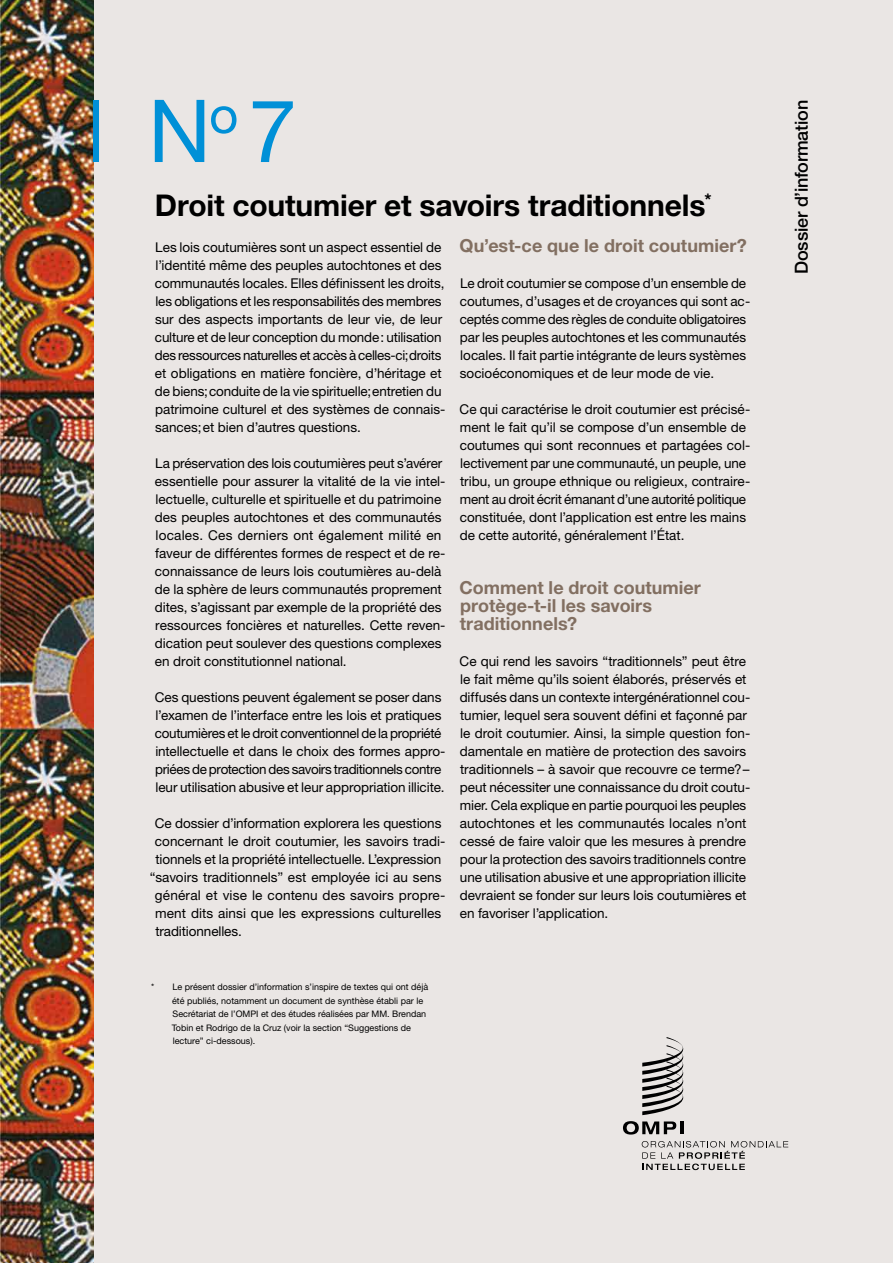
<style>
.page{position:relative;width:893px;height:1263px;background:#eae6e4}
.page>*{position:absolute;margin:0;border:0;box-sizing:border-box;transform-origin:0 0}
.N{font:87px "Helvetica Neue LT Std";color:#0090d7}
.TITRE1{font:700 30px "Helvetica Neue LT Std";letter-spacing:-.005em;color:#000}
.TITLE2{font:700 18px/18px "Helvetica Neue LT Std";color:#826f61}
.Publication_Type{font:500 18px "Helvetica Neue LT Std";letter-spacing:-.01em;color:#000}
.courant{font:13.5px/18px "Helvetica Neue LT Std";letter-spacing:-.005em;color:#000}
.t1{font:9px/13.5px "Helvetica Neue LT Std";color:#000}
</style>
<div class="page">
<img style="left:0;top:0;width:94px;height:1263px">
<div style="left:94px;top:100px;width:5px;height:62px;background:#0090d7"></div>
<svg style="left:623px;top:1121px;width:60px;height:13px"></svg>
<svg style="left:642px;top:1141px;width:146px;height:29px"></svg>
<svg style="left:642px;top:1037px;width:41px;height:78px"></svg>
<p class="N" style="left:148px;top:79px;width:150px">N<sup>o</sup> 7</p>
<p class="TITRE1" style="left:155px;top:187px;width:558px">Droit coutumier et savoirs traditionnels<sup>*</sup></p>
<p class="TITLE2" style="left:460px;top:236px;width:289px">Qu’est-ce que le droit coutumier?</p>
<p class="courant" style="left:460px;top:274px;width:292px">Le droit coutumier se compose d’un ensemble de coutumes, d’usages et de croyances qui sont ac&shy;ceptés comme des règles de conduite obligatoires par les peuples autochtones et les communautés locales. Il fait partie intégrante de leurs systèmes socioéconomiques et de leur mode de vie.</p>
<p class="courant" style="left:460px;top:400px;width:292px">Ce qui caractérise le droit coutumier est précisé&shy;ment le fait qu’il se compose d’un ensemble de coutumes qui sont reconnues et partagées col&shy;lectivement par une communauté, un peuple, une tribu, un groupe ethnique ou religieux, contraire&shy;ment au droit écrit émanant d’une autorité politique constituée, dont l’application est entre les mains de cette autorité, généralement l’État.</p>
<p class="TITLE2" style="left:460px;top:578px;width:243px">Comment le droit coutumier protège-t-il les savoirs traditionnels?</p>
<p class="courant" style="left:460px;top:652px;width:292px">Ce qui rend les savoirs “traditionnels” peut être le fait même qu’ils soient élaborés, préservés et diffusés dans un contexte intergénérationnel cou&shy;tumier, lequel sera souvent défini et façonné par le droit coutumier. Ainsi, la simple question fon&shy;damentale en matière de protection des savoirs traditionnels – à savoir que recouvre ce terme?– peut nécessiter une connaissance du droit coutu&shy;mier. Cela explique en partie pourquoi les peuples autochtones et les communautés locales n’ont cessé de faire valoir que les mesures à prendre pour la protection des savoirs traditionnels contre une utilisation abusive et une appropriation illicite devraient se fonder sur leurs lois coutumières et en favoriser l’application.</p>
<p class="courant" style="left:155px;top:238px;width:292px">Les lois coutumières sont un aspect essentiel de l’identité même des peuples autochtones et des communautés locales. Elles définissent les droits, les obligations et les responsabilités des membres sur des aspects importants de leur vie, de leur culture et de leur conception du monde: utilisation des ressources naturelles et accès à celles-ci;droits et obligations en matière foncière, d’héritage et de biens;conduite de la vie spirituelle;entretien du patrimoine culturel et des systèmes de connais&shy;sances;et bien d’autres questions.</p>
<p class="courant" style="left:155px;top:454px;width:292px">La préservation des lois coutumières peut s’avérer essentielle pour assurer la vitalité de la vie intel&shy;lectuelle, culturelle et spirituelle et du patrimoine des peuples autochtones et des communautés locales. Ces derniers ont également milité en faveur de différentes formes de respect et de re&shy;connaissance de leurs lois coutumières au-delà de la sphère de leurs communautés proprement dites, s’agissant par exemple de la propriété des ressources foncières et naturelles. Cette reven&shy;dication peut soulever des questions complexes en droit constitutionnel national.</p>
<p class="courant" style="left:155px;top:688px;width:292px">Ces questions peuvent également se poser dans l’examen de l’interface entre les lois et pratiques coutumières et le droit conventionnel de la propriété intellectuelle et dans le choix des formes appro&shy;priées de protection des savoirs traditionnels contre leur utilisation abusive et leur appropriation illicite.</p>
<p class="courant" style="left:155px;top:814px;width:288px">Ce dossier d’information explorera les questions</p>
<p class="courant" style="left:155px;top:832px;width:292px">concernant le droit coutumier, les savoirs tradi-</p>
<p class="courant" style="left:155px;top:850px;width:288px">tionnels et la propriété intellectuelle. L’expression</p>
<p class="courant" style="left:150px;top:868px;width:293px">“savoirs traditionnels” est employée ici au sens</p>
<p class="courant" style="left:155px;top:886px;width:292px">général et vise le contenu des savoirs propre-</p>
<p class="courant" style="left:155px;top:904px;width:288px">ment dits ainsi que les expressions culturelles</p>
<p class="courant" style="left:155px;top:922px;width:88px">traditionnelles.</p>
<p class="t1" style="left:172px;top:980px;width:258px;text-indent:-21px">* Le présent dossier d’information s’inspire de textes qui ont déjà été publiés, notamment un document de synthèse établi par le Secrétariat de l’OMPI et des études réalisées par MM. Brendan Tobin et Rodrigo de la Cruz (voir la section “Suggestions de lecture” ci-dessous).</p>
<p class="Publication_Type" style="left:791px;top:274px;width:175px;rotate:-90deg">Dossier d’information</p>
</div>
